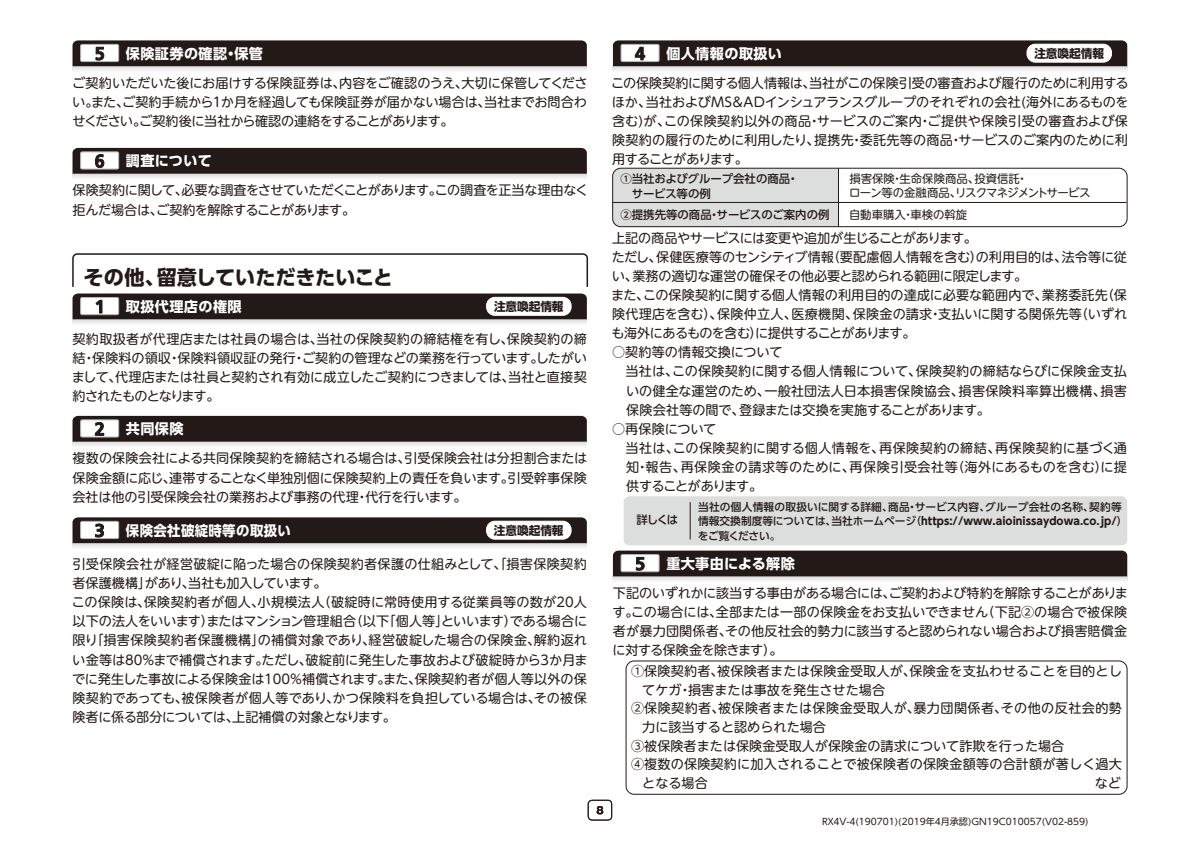
<style>
.page{position:relative;width:1200px;height:849px;background:#fff}
.page>*{position:absolute;margin:0;border:0;box-sizing:border-box;transform-origin:0 0}
.t1{font:20.25px "UD Shin Go Pro Bold 90 pv RKSJ H";letter-spacing:-.005em;color:#231916}
.t2{font:14.1px "UD Shin Go Pro Bold 90 pv RKSJ H";letter-spacing:.025em;color:#fff}
.t3{font:14.1px "UD Shin Go Pro Bold 90 pv RKSJ H";letter-spacing:.025em;color:#fff;scale:.95 1}
.t4{font:13.2px/19.2px "UD Shin M Go Pro Regular 90 pv RKSJ H";color:#231916;text-align:justify}
.t5{font:13.2px/19.2px "UD Shin M Go Pro Regular 90 pv RKSJ H";letter-spacing:-.035em;color:#231916}
.t6{font:13.2px "UD Shin M Go Pro Regular 90 pv RKSJ H";letter-spacing:.03em;color:#231916}
.t7{font:13.05px/19px "UD Shin M Go Pro Regular 90 pv RKSJ H";color:#231916;text-align:justify}
.t8{font:13.05px "UD Shin M Go Pro Regular 90 pv RKSJ H";letter-spacing:.035em;color:#231916}
.t9{font:13.05px "UD Shin M Go Pro Regular 90 pv RKSJ H";letter-spacing:.025em;color:#231916}
.t10{font:13.05px "UD Shin M Go Pro Regular 90 pv RKSJ H";letter-spacing:-.02em;color:#231916}
.t11{font:13.05px "UD Shin M Go Pro Regular 90 pv RKSJ H";letter-spacing:-.075em;color:#231916}
.t12{font:11.85px "UD Shin Go Pro Bold 90 pv RKSJ H";letter-spacing:-.005em;color:#231916}
.t13{font:11.4px/14.2px "UD Shin M Go Pro Regular 90 pv RKSJ H";letter-spacing:-.01em;color:#231916}
.t14{font:11.4px/14.2px "UD Shin Go Pro Medium 90 pv RKSJ H";color:#231916}
.t15{font:10.65px "UD Shin Go Pro Bold 90 pv RKSJ H";letter-spacing:.005em;color:#231916}
.t16{font:10.65px "UD Shin Go Pro Medium 90 pv RKSJ H";letter-spacing:.02em;color:#231916}
.t17{font:10.65px "UD Shin Go Pro Medium 90 pv RKSJ H";letter-spacing:-.04em;color:#231916}
.t18{font:9.15px "UD Shin M Go Pro Regular 90 pv RKSJ H";color:#231916}
.s1{font-family:"UD Shin Go Pro Medium 90 pv RKSJ H"}
</style>
<div class="page">
<svg style="left:596px;top:806px;width:7px;height:8px"></svg>
<div style="left:588px;top:799px;width:24px;height:21px;border:1px solid #231916;border-radius:4px"></div>
<svg style="left:73px;top:543px;width:514px;height:5px"></svg>
<svg style="left:73px;top:517px;width:514px;height:26px;background:#322926"></svg>
<div style="left:486px;top:521px;width:85px;height:18px;background:#fff;border-radius:8px"></div>
<div style="left:486px;top:520px;width:85px;height:19px;border:1px solid #fff;border-radius:8px"></div>
<svg style="left:73px;top:66px;width:514px;height:5px"></svg>
<svg style="left:73px;top:40px;width:514px;height:26px;background:#302724"></svg>
<svg style="left:73px;top:174px;width:514px;height:4px"></svg>
<svg style="left:73px;top:148px;width:514px;height:26px;background:#2f2522"></svg>
<svg style="left:73px;top:319px;width:514px;height:5px"></svg>
<svg style="left:72px;top:253px;width:517px;height:66px"></svg>
<svg style="left:73px;top:441px;width:514px;height:5px"></svg>
<div style="left:73px;top:416px;width:514px;height:25px;background:#231916"></div>
<svg style="left:613px;top:66px;width:514px;height:5px"></svg>
<svg style="left:613px;top:40px;width:514px;height:26px;background:#322926"></svg>
<div style="left:1027px;top:44px;width:84px;height:18px;background:#fff;border-radius:8px"></div>
<div style="left:1026px;top:44px;width:86px;height:19px;border:1px solid #fff;border-radius:8px"></div>
<div style="left:624px;top:496px;width:503px;height:49px;background:#dcdddd;border-radius:5px"></div>
<hr style="left:690px;top:502px;width:1px;height:37px;background:#231916">
<svg style="left:613px;top:576px;width:514px;height:5px"></svg>
<svg style="left:613px;top:550px;width:514px;height:26px;background:#312825"></svg>
<div style="left:626px;top:660px;width:501px;height:134px;border:1px solid #231916;border-radius:8px"></div>
<div style="left:614px;top:168px;width:224px;height:57px;background:#dcdddd"></div>
<hr style="left:838px;top:168px;width:1px;height:58px;background:#231916">
<hr style="left:613px;top:202px;width:513px;height:1px;background:#231916">
<div style="left:612px;top:168px;width:515px;height:59px;border:1px solid #231916;border-radius:8px"></div>
<p class="t2" style="left:126px;top:42px;width:139px">保険証券の確認・保管</p>
<p class="t4" style="left:72px;top:73px;width:517px">ご契約いただいた後にお届けする保険証券は、内容をご確認のうえ、大切に保管してください。また、ご契約手続から１か月を経過しても保険証券が届かない場合は、当社までお問合わせください。ご契約後に当社から確認の連絡をすることがあります。</p>
<p class="t2" style="left:126px;top:149px;width:88px">調査について</p>
<p class="t5" style="left:73px;top:180px;width:517px">保険契約に関して、必要な調査をさせていただくことがあります。この調査を正当な理由なく拒んだ場合は、ご契約を解除することがあります。</p>
<h1 class="t1" style="left:84px;top:261px;width:311px">その他、留意していただきたいこと</h1>
<p class="t2" style="left:126px;top:295px;width:117px">取扱代理店の権限</p>
<p class="t12" style="left:494px;top:296px;width:71px">注意喚起情報</p>
<p class="t4" style="left:72px;top:328px;width:517px">契約取扱者が代理店または社員の場合は、当社の保険契約の締結権を有し、保険契約の締結・保険料の領収・保険料領収証の発行・ご契約の管理などの業務を行っています。したがいまして、代理店または社員と契約され有効に成立したご契約につきましては、当社と直接契約されたものとなります。</p>
<p class="t2" style="left:126px;top:417px;width:59px">共同保険</p>
<p class="t4" style="left:73px;top:448px;width:516px">複数の保険会社による共同保険契約を締結される場合は、引受保険会社は分担割合または保険金額に応じ、連帯することなく単独別個に保険契約上の責任を負います。引受幹事保険会社は他の引受保険会社の業務および事務の代理・代行を行います。</p>
<p class="t3" style="left:126px;top:518px;width:175px">保険会社破綻時等の取扱い</p>
<p class="t12" style="left:494px;top:520px;width:71px">注意喚起情報</p>
<p class="t4" style="left:72px;top:553px;width:517px;text-align:left">引受保険会社が経営破綻に陥った場合の保険契約者保護の仕組みとして、「損害保険契約者保護機構」があり、当社も加入しています。<br>この保険は、保険契約者が個人、小規模法人（破綻時に常時使用する従業員等の数が20人以下の法人をいいます）またはマンション管理組合（以下「個人等」といいます）である場合に限り「損害保険契約者保護機構」の補償対象であり、経営破綻した場合の保険金、解約返れい金等は80％まで補償されます。ただし、破綻前に発生した事故および破綻時から３か月までに発生した事故による保険金は100％補償されます。また、保険契約者が個人等以外の保険契約であっても、被保険者が個人等であり、かつ保険料を負担している場合は、その被保険者に係る部分については、上記補償の対象となります。</p>
<p class="t2" style="left:666px;top:42px;width:117px">個人情報の取扱い</p>
<p class="t12" style="left:1034px;top:44px;width:71px">注意喚起情報</p>
<p class="t7" style="left:611px;top:72px;width:519px">この保険契約に関する個人情報は、当社がこの保険引受の審査および履行のために利用するほか、当社およびＭＳ＆ＡＤインシュアランスグループのそれぞれの会社(海外にあるものを含む)が、この保険契約以外の商品・サービスのご案内・ご提供や保険引受の審査および保険契約の履行のために利用したり、提携先・委託先等の商品・サービスのご案内のために利用することがあります。</p>
<p class="t14" style="left:620px;top:171px;width:179px">①当社およびグループ会社の商品・　サービス等の例</p>
<p class="t14" style="left:620px;top:207px;width:211px">②提携先等の商品・サービスのご案内の例</p>
<p class="t13" style="left:849px;top:170px;width:243px">損害保険・生命保険商品、投資信託・<br>ローン等の金融商品、リスクマネジメントサービス</p>
<p class="t13" style="left:849px;top:207px;width:120px">自動車購入・車検の斡旋</p>
<p class="t7" style="left:611px;top:227px;width:517px;text-align:left">上記の商品やサービスには変更や追加が生じることがあります。<br>ただし、保健医療等のセンシティブ情報（要配慮個人情報を含む）の利用目的は、法令等に従い、業務の適切な運営の確保その他必要と認められる範囲に限定します。<br>また、この保険契約に関する個人情報の利用目的の達成に必要な範囲内で、業務委託先（保険代理店を含む）、保険仲立人、医療機関、保険金の請求・支払いに関する関係先等（いずれも海外にあるものを含む）に提供することがあります。</p>
<p class="t7" style="left:612px;top:342px;width:172px">○契約等の情報交換について</p>
<p class="t7" style="left:612px;top:361px;width:516px">　当社は、この保険契約に関する個人情報について、保険契約の締結ならびに保険金支払</p>
<p class="t7" style="left:626px;top:380px;width:502px">いの健全な運営のため、一般社団法人日本損害保険協会、損害保険料率算出機構、損害</p>
<p class="t10" style="left:626px;top:399px;width:365px">保険会社等の間で、登録または交換を実施することがあります。</p>
<p class="t7" style="left:612px;top:418px;width:106px">○再保険について</p>
<p class="t8" style="left:612px;top:437px;width:516px">　当社は、この保険契約に関する個人情報を、再保険契約の締結、再保険契約に基づく通</p>
<p class="t9" style="left:626px;top:456px;width:502px">知・報告、再保険金の請求等のために、再保険引受会社等（海外にあるものを含む）に提</p>
<p class="t11" style="left:626px;top:475px;width:137px">供することがあります。</p>
<p class="t14" style="left:636px;top:512px;width:44px">詳しくは</p>
<p class="t16" style="left:698px;top:498px;width:425px">当社の個人情報の取扱いに関する詳細、商品・サービス内容、グループ会社の名称、契約等</p>
<p class="t15" style="left:698px;top:512px;width:431px"><span class="s1">情報交換制度等については、当社ホームページ（</span>https://www.aioinissaydowa.co.jp/<span class="s1">）</span></p>
<p class="t17" style="left:698px;top:526px;width:84px">をご覧ください。</p>
<p class="t2" style="left:666px;top:551px;width:130px">重大事由による解除</p>
<p class="t4" style="left:612px;top:582px;width:517px">下記のいずれかに該当する事由がある場合には、ご契約および特約を解除することがあります。この場合には、全部または一部の保険金をお支払いできません（下記②の場合で被保険者が暴力団関係者、その他反社会的勢力に該当すると認められない場合および損害賠償金に対する保険金を除きます）。</p>
<p class="t4" style="left:631px;top:661px;width:492px">①保険契約者、被保険者または保険金受取人が、保険金を支払わせることを目的とし</p>
<p class="t4" style="left:642px;top:679px;width:244px">てケガ・損害または事故を発生させた場合</p>
<p class="t6" style="left:631px;top:697px;width:492px">②保険契約者、被保険者または保険金受取人が、暴力団関係者、その他の反社会的勢</p>
<p class="t4" style="left:642px;top:716px;width:185px">力に該当すると認められた場合</p>
<p class="t4" style="left:631px;top:735px;width:435px">③被保険者または保険金受取人が保険金の請求について詐欺を行った場合</p>
<p class="t4" style="left:631px;top:753px;width:492px">④複数の保険契約に加入されることで被保険者の保険金額等の合計額が著しく過大</p>
<p class="t4" style="left:642px;top:772px;width:67px">となる場合</p>
<p class="t4" style="left:1094px;top:772px;width:28px">など</p>
<p class="t18" style="left:822px;top:814px;width:268px">RX4V-4(190701)(2019年4月承認)GN19C010057(V02-859)</p>
</div>
